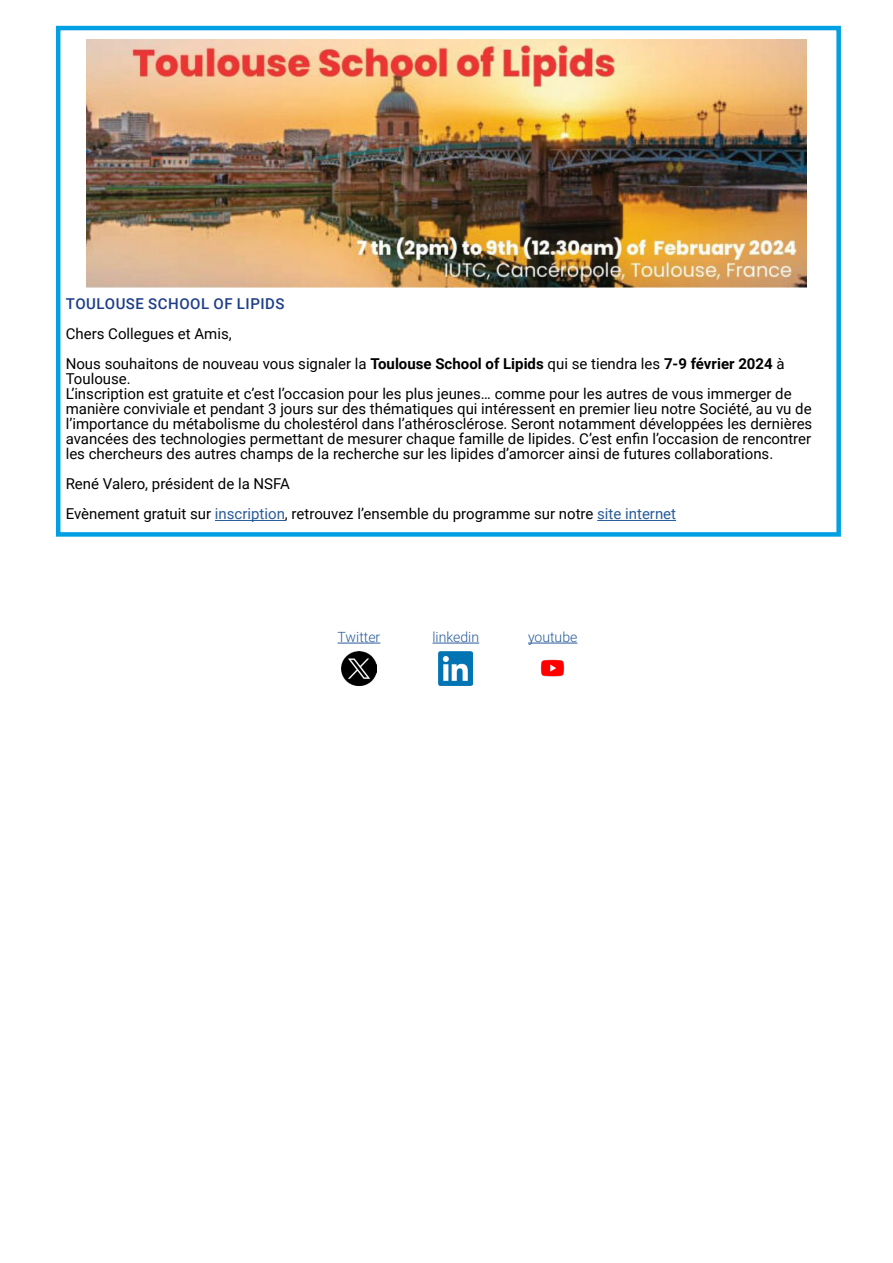
<style>
.page{position:relative;width:893px;height:1263px;background:#fff}
.page>*{position:absolute;margin:0;border:0;box-sizing:border-box;transform-origin:0 0}
.t1{font:15px/15px "Roboto";color:#000}
.t2{font:500 15px "Roboto";letter-spacing:.035em;color:#1e3e8a}
.t3{font:300 14.1px "Roboto";color:#275b9b}
.s1{font-weight:700}
.s2{color:#275b9b}
</style>
<div class="page">
<img style="left:342px;top:651px;width:34px;height:34px">
<img style="left:439px;top:651px;width:34px;height:34px">
<img style="left:540px;top:659px;width:25px;height:18px">
<hr style="left:338px;top:643px;width:42px;height:1px;background:#275b9b">
<hr style="left:432px;top:643px;width:47px;height:1px;background:#275b9b">
<hr style="left:528px;top:643px;width:49px;height:1px;background:#275b9b">
<div style="left:56px;top:26px;width:785px;height:511px;border:4px solid #00a0e3"></div>
<hr style="left:215px;top:520px;width:70px;height:1px;background:#275b9b">
<hr style="left:597px;top:520px;width:79px;height:1px;background:#275b9b">
<img style="left:87px;top:40px;width:720px;height:247px">
<p class="t2" style="left:66px;top:293px;width:220px">TOULOUSE SCHOOL OF LIPIDS</p>
<p class="t1" style="left:66px;top:318px;width:720px;line-height:30px">Chers Collegues et Amis,<br>Nous souhaitons de nouveau vous signaler la <span class="s1">Toulouse School of Lipids</span> qui se tiendra les <span class="s1">7-9 février 2024</span> à</p>
<p class="t1" style="left:66px;top:371px;width:748px">Toulouse.<br>L’inscription est gratuite et c’est l’occasion pour les plus jeunes… comme pour les autres de vous immerger de manière conviviale et pendant 3 jours sur des thématiques qui intéressent en premier lieu notre Société, au vu de l’importance du métabolisme du cholestérol dans l’athérosclérose. Seront notamment développées les dernières avancées des technologies permettant de mesurer chaque famille de lipides. C’est enfin l’occasion de rencontrer les chercheurs des autres champs de la recherche sur les lipides d’amorcer ainsi de futures collaborations.</p>
<p class="t1" style="left:66px;top:468px;width:612px;line-height:30px">René Valero, président de la NSFA<br>Evènement gratuit sur <span class="s2">inscription</span>, retrouvez l’ensemble du programme sur notre <span class="s2">site internet</span></p>
<p class="t3" style="left:338px;top:627px;width:44px">Twitter</p>
<p class="t3" style="left:432px;top:627px;width:48px">linkedin</p>
<p class="t3" style="left:528px;top:627px;width:51px">youtube</p>
</div>
